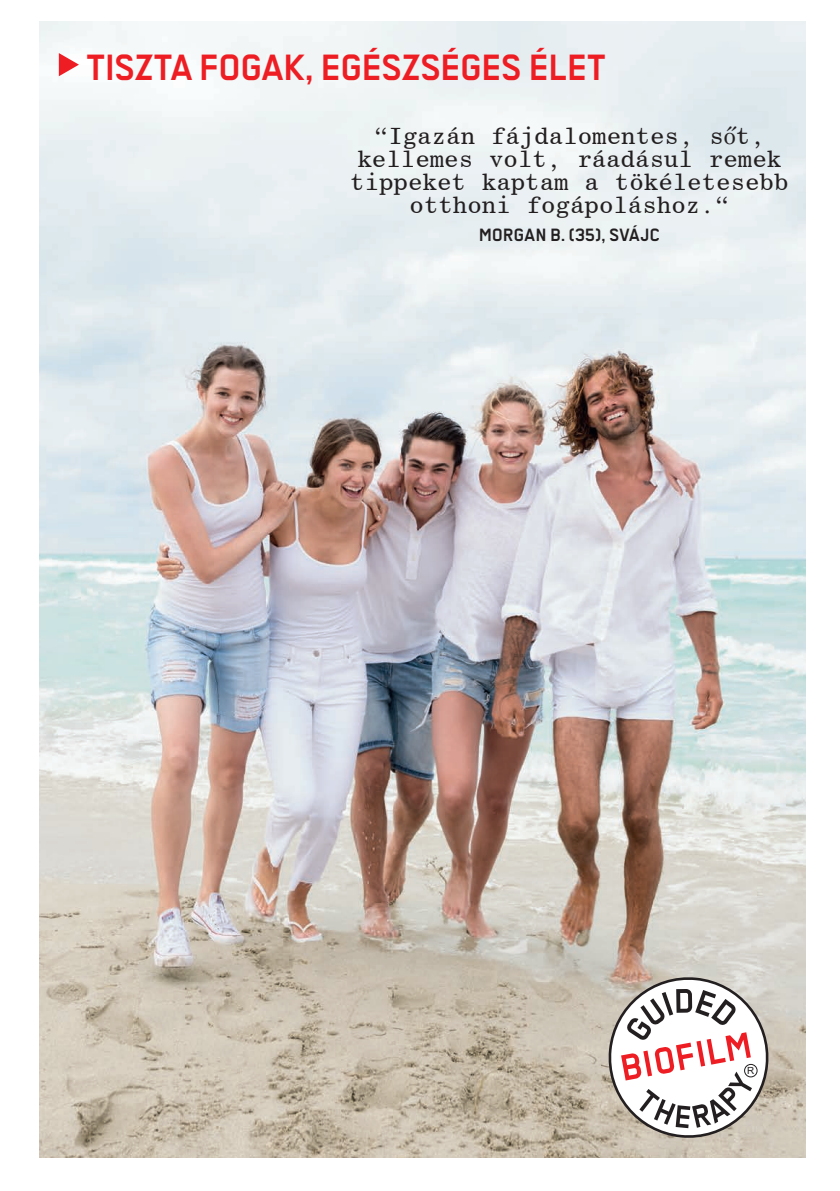
<style>
.page{position:relative;width:840px;height:1191px;background:#fff}
.page>*{position:absolute;margin:0;border:0;box-sizing:border-box;transform-origin:0 0}
._04_ZTitel_TB_35pt_4{font:700 41px "Transbold Neue Euro";letter-spacing:.01em;color:#ee1d23}
._04_ZTitel_TB_35pt_4-2{font:24px/23px "Century Schoolbook BT Monospace";color:#231f20;text-align:center}
._04_ZTitel_TB_35pt_4-3{font:700 20px "Transbold Neue Euro";letter-spacing:.025em;color:#231f20}
.t1{font:9.8px "Arial";color:#231f20}
.s1{font-family:"Century Schoolbook"}
</style>
<div class="page">
<img style="left:40px;top:22px;width:765px;height:1135px">
<svg style="left:59px;top:53px;width:20px;height:23px"></svg>
<svg style="left:608px;top:977px;width:160px;height:160px"></svg>
<div style="left:743px;top:1064px;width:14px;height:13px;border:1px solid #231f20;border-radius:50%"></div>
<p class="_04_ZTitel_TB_35pt_4" style="left:86px;top:45px;width:520px">TISZTA FOGAK, EGÉSZSÉGES ÉLET</p>
<p class="_04_ZTitel_TB_35pt_4-2" style="left:350px;top:124px;width:439px">“Igazán fájdalomentes, s<span class="s1">ő</span>t, kellemes volt, ráadásul remek tippeket kaptam a tökéletesebb otthoni fogápoláshoz.“</p>
<p class="_04_ZTitel_TB_35pt_4-3" style="left:479px;top:224px;width:182px">MORGAN B. (35), SVÁJC</p>
<p class="t1" style="left:746px;top:1064px;width:9px">R</p>
</div>
